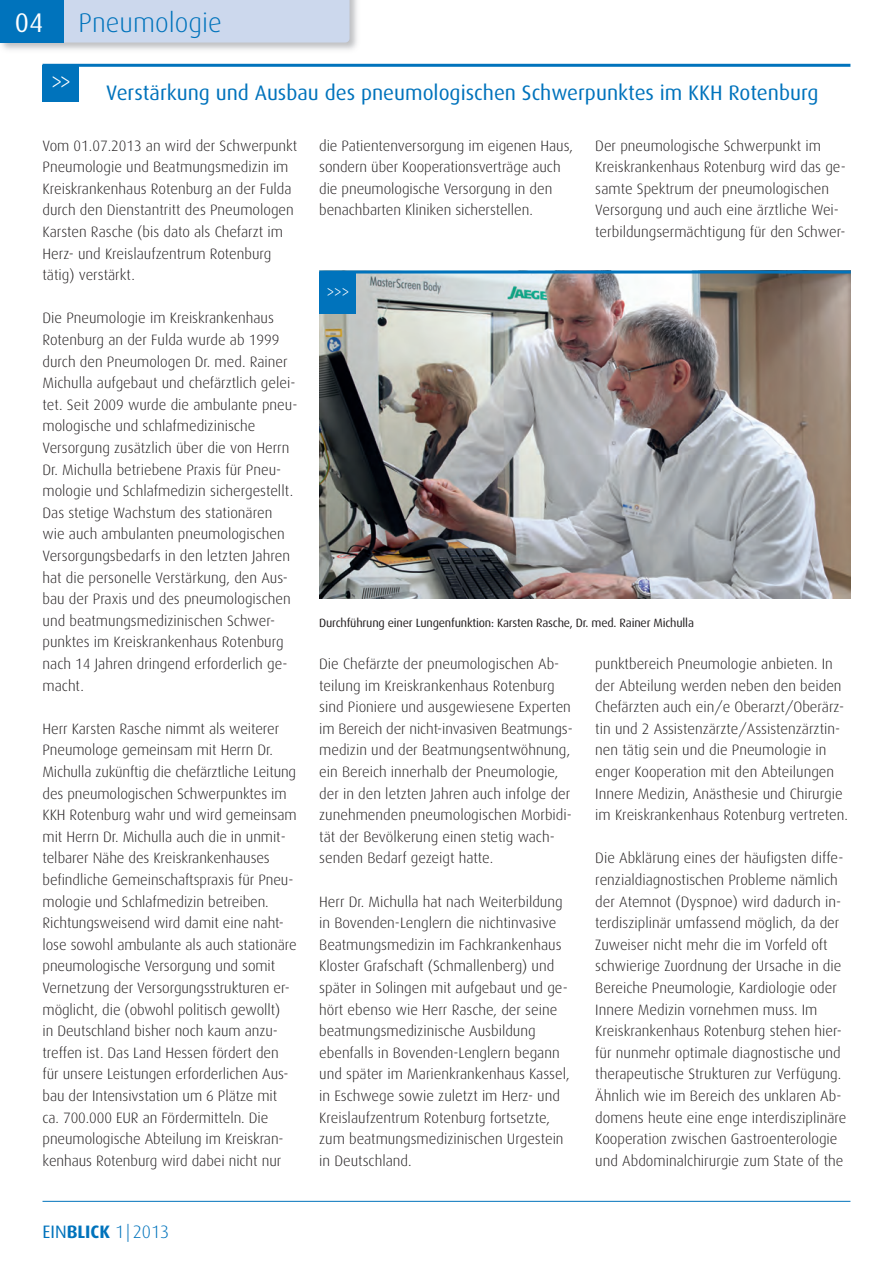
<style>
.page{position:relative;width:893px;height:1263px;background:#fff}
.page>*{position:absolute;margin:0;border:0;box-sizing:border-box;transform-origin:0 0}
.t1{font:300 30px "Dax";color:#fff;scale:.7 1}
.t2{font:300 27px "Dax";color:#0073bc}
.t3{font:27px "Dax";color:#fff}
.t4{font:21px "Dax";color:#0073bc}
.t5{font:300 21px "Dax";color:#fff;scale:.7 1}
.t6{font:300 18px "Dax";color:#0073bc}
.t7{font:300 15px/21.6px "Dax";color:#231f20}
.t8{font:12px "Dax";letter-spacing:-.015em;color:#231f20}
.s1{font-weight:400}
.s2{font-weight:700}
</style>
<div class="page">
<hr style="left:43px;top:1201px;width:807px;height:1px;background:#0073bc">
<img style="left:1px;top:0;width:356px;height:50px">
<div style="left:64px;top:0;width:286px;height:43px;background:#ccd8ed"></div>
<div style="left:0;top:0;width:64px;height:43px;background:#0073bc"></div>
<div style="left:43px;top:65px;width:36px;height:36px;background:#0073bc"></div>
<hr style="left:43px;top:64px;width:807px;height:3px;background:#0073bc">
<img style="left:319px;top:273px;width:532px;height:325px">
<div style="left:319px;top:272px;width:36px;height:41px;background:#0073bc"></div>
<hr style="left:319px;top:270px;width:532px;height:3px;background:#0073bc">
<h2 class="t3" style="left:15px;top:11px;width:30px">04</h2>
<h2 class="t2" style="left:79px;top:11px;width:145px">Pneumologie</h2>
<h1 class="t1" style="left:52px;top:68px;width:29px">&gt;&gt;</h1>
<h3 class="t4" style="left:106px;top:83px;width:714px">Verstärkung und Ausbau des pneumologischen Schwerpunktes im KKH Rotenburg</h3>
<p class="t7" style="left:43px;top:136px;width:256px">Vom 01.07.2013 an wird der Schwerpunkt Pneumologie und Beatmungsmedizin im Kreiskrankenhaus Rotenburg an der Fulda durch den Dienstantritt des Pneumologen Karsten Rasche (bis dato als Chefarzt im Herz- und Kreislaufzentrum Rotenburg tätig) verstärkt.</p>
<p class="t7" style="left:43px;top:308px;width:256px">Die Pneumologie im Kreiskrankenhaus Rotenburg an der Fulda wurde ab 1999 durch den Pneumologen Dr. med. Rainer Michulla aufgebaut und chefärztlich gelei&shy;tet. Seit 2009 wurde die ambulante pneu&shy;mologische und schlafmedizinische Versorgung zusätzlich über die von Herrn Dr. Michulla betriebene Praxis für Pneu&shy;mologie und Schlafmedizin sichergestellt.<br>Das stetige Wachstum des stationären wie auch ambulanten pneumologischen Versorgungsbedarfs in den letzten Jahren hat die personelle Verstärkung, den Aus&shy;bau der Praxis und des pneumologischen und beatmungsmedizinischen Schwer&shy;punktes im Kreiskrankenhaus Rotenburg nach 14 Jahren dringend erforderlich ge&shy;macht.</p>
<p class="t7" style="left:43px;top:719px;width:256px">Herr Karsten Rasche nimmt als weiterer Pneumologe gemeinsam mit Herrn Dr.<br>Michulla zukünftig die chefärztliche Leitung des pneumologischen Schwerpunktes im KKH Rotenburg wahr und wird gemeinsam mit Herrn Dr. Michulla auch die in unmit&shy;telbarer Nähe des Kreiskrankenhauses befindliche Gemeinschaftspraxis für Pneu&shy;mologie und Schlafmedizin betreiben.<br>Richtungsweisend wird damit eine naht&shy;lose sowohl ambulante als auch stationäre pneumologische Versorgung und somit Vernetzung der Versorgungsstrukturen er&shy;möglicht, die (obwohl politisch gewollt)<br>in Deutschland bisher noch kaum anzu&shy;treffen ist. Das Land Hessen fördert den für unsere Leistungen erforderlichen Aus&shy;bau der Intensivstation um 6 Plätze mit ca. 700.000 EUR an Fördermitteln. Die pneumologische Abteilung im Kreiskran&shy;kenhaus Rotenburg wird dabei nicht nur</p>
<p class="t6" style="left:43px;top:1224px;width:128px"><span class="s1">EIN</span><span class="s2">BLICK</span> 1| 2013</p>
<p class="t7" style="left:319px;top:136px;width:255px">die Patientenversorgung im eigenen Haus, sondern über Kooperationsverträge auch die pneumologische Versorgung in den benachbarten Kliniken sicherstellen.</p>
<h3 class="t5" style="left:327px;top:282px;width:34px">&gt;&gt;&gt;</h3>
<p class="t7" style="left:595px;top:136px;width:252px">Der pneumologische Schwerpunkt im Kreiskrankenhaus Rotenburg wird das ge&shy;samte Spektrum der pneumologischen Versorgung und auch eine ärztliche Wei&shy;terbildungsermächtigung für den Schwer-</p>
<p class="t8" style="left:319px;top:618px;width:376px">Durchführung einer Lungenfunktion: Karsten Rasche, Dr. med. Rainer Michulla</p>
<p class="t7" style="left:319px;top:654px;width:255px">Die Chefärzte der pneumologischen Ab&shy;teilung im Kreiskrankenhaus Rotenburg sind Pioniere und ausgewiesene Experten im Bereich der nicht-invasiven Beatmungs - medizin und der Beatmungsentwöhnung, ein Bereich innerhalb der Pneumologie, der in den letzten Jahren auch infolge der zunehmenden pneumologischen Morbidi&shy;tät der Bevölkerung einen stetig wach&shy;senden Bedarf gezeigt hatte.</p>
<p class="t7" style="left:319px;top:892px;width:252px">Herr Dr. Michulla hat nach Weiterbildung in Bovenden-Lenglern die nichtinvasive Beatmungsmedizin im Fachkran kenhaus Kloster Grafschaft (Schmallenberg) und später in Solingen mit aufgebaut und ge&shy;hört ebenso wie Herr Rasche, der seine beatmungsmedizinische Ausbildung ebenfalls in Bovenden-Lenglern begann und später im Marienkrankenhaus Kassel, in Eschwege sowie zuletzt im Herz- und Kreislaufzentrum Rotenburg fortsetzte, zum beatmungsmedizinischen Urgestein in Deutschland.</p>
<p class="t7" style="left:595px;top:654px;width:254px">punktbereich Pneumologie anbieten. In der Abteilung werden neben den beiden Chefärzten auch ein/e Oberarzt/Oberärz&shy;tin und 2 Assistenzärzte/Assistenzärztin&shy;nen tätig sein und die Pneumologie in enger Kooperation mit den Abteilungen Innere Medizin, Anästhesie und Chirurgie im Kreiskrankenhaus Rotenburg vertreten.</p>
<p class="t7" style="left:595px;top:848px;width:253px">Die Abklärung eines der häufigsten diffe&shy;renzialdiagnostischen Probleme nämlich der Atemnot (Dyspnoe) wird dadurch in&shy;terdisziplinär umfassend möglich, da der Zuweiser nicht mehr die im Vorfeld oft schwierige Zuordnung der Ursache in die Bereiche Pneumologie, Kardiologie oder Innere Medizin vornehmen muss. Im Kreiskrankenhaus Rotenburg stehen hier&shy;für nunmehr optimale diagnostische und therapeutische Strukturen zur Verfügung.<br>Ähnlich wie im Bereich des unklaren Ab&shy;domens heute eine enge interdisziplinäre Kooperation zwischen Gastroenterologie und Abdominalchirurgie zum State of the</p>
</div>
